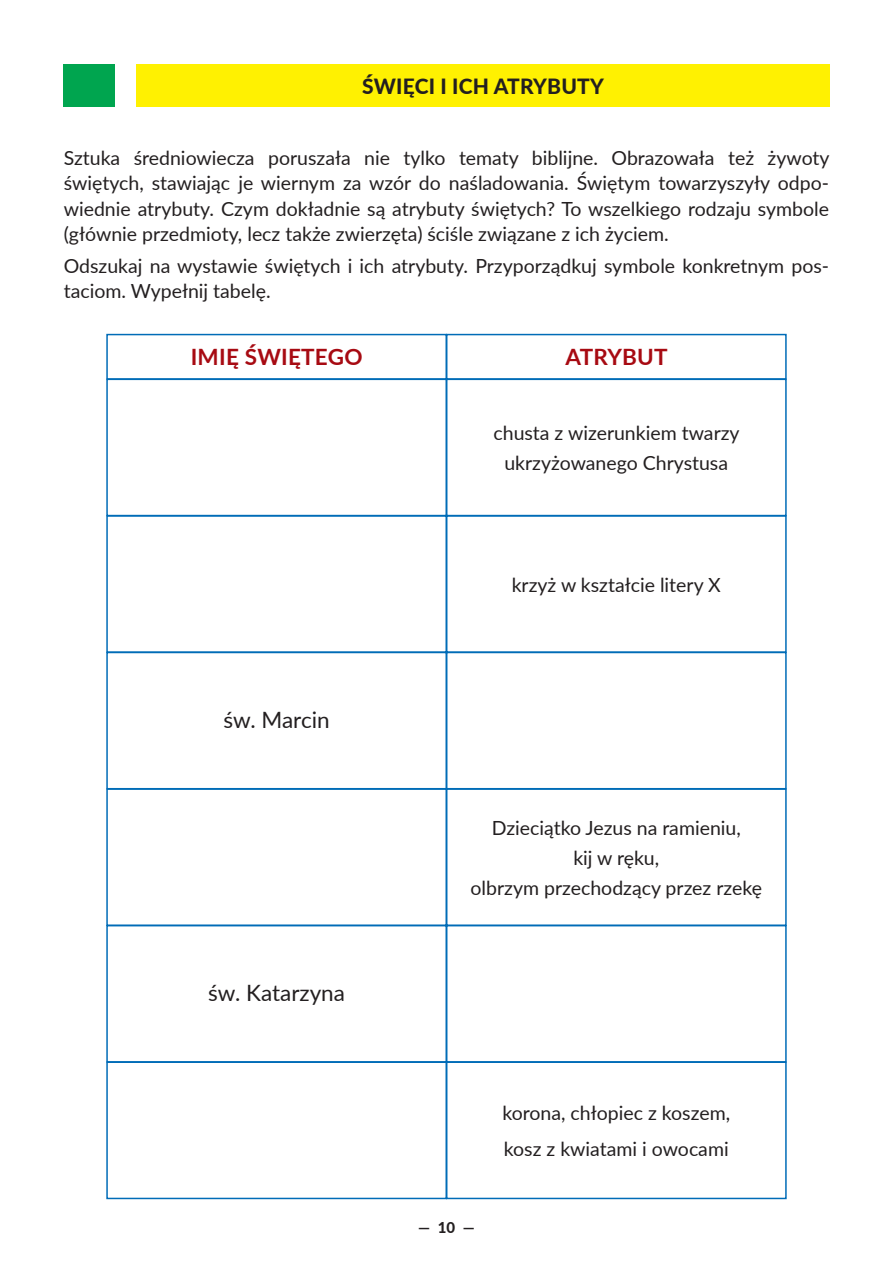
<style>
.page{position:relative;width:893px;height:1263px;background:#fff}
.page>*{position:absolute;margin:0;border:0;box-sizing:border-box;transform-origin:0 0}
.t1{font:22.5px "Lato";color:#231f20}
.t2{font:700 22.5px "Lato";letter-spacing:.01em;color:#a70a12}
.t3{font:800 21px "Lato";letter-spacing:.01em;color:#231f20}
.t4{font:19.5px/25.5px "Lato";color:#231f20}
.t5{font:800 15px "Lato";color:#231f20}
</style>
<div class="page">
<div style="left:136px;top:64px;width:693px;height:42px;background:#fff101"></div>
<div style="left:106px;top:515px;width:341px;height:138px;border:2px solid #006cb7"></div>
<div style="left:106px;top:652px;width:341px;height:137px;border:2px solid #006cb7"></div>
<div style="left:106px;top:788px;width:341px;height:138px;border:2px solid #006cb7"></div>
<div style="left:106px;top:925px;width:341px;height:137px;border:2px solid #006cb7"></div>
<div style="left:106px;top:1061px;width:341px;height:138px;border:2px solid #006cb7"></div>
<div style="left:446px;top:515px;width:341px;height:138px;border:2px solid #006cb7"></div>
<div style="left:446px;top:652px;width:341px;height:137px;border:2px solid #006cb7"></div>
<div style="left:446px;top:788px;width:341px;height:138px;border:2px solid #006cb7"></div>
<div style="left:446px;top:925px;width:341px;height:137px;border:2px solid #006cb7"></div>
<div style="left:446px;top:1061px;width:341px;height:138px;border:2px solid #006cb7"></div>
<div style="left:106px;top:334px;width:341px;height:46px;border:2px solid #006cb7"></div>
<div style="left:446px;top:334px;width:341px;height:46px;border:2px solid #006cb7"></div>
<div style="left:64px;top:64px;width:51px;height:42px;background:#00a54f"></div>
<p class="t3" style="left:362px;top:70px;width:243px">ŚWIĘCI I ICH ATRYBUTY</p>
<p class="t4" style="left:64px;top:144px;width:767px;text-align:justify">Sztuka średniowiecza poruszała nie tylko tematy biblijne. Obrazowała też żywoty świętych, stawiając je wiernym za wzór do naśladowania. Świętym towarzyszyły odpo&shy;wiednie atrybuty. Czym dokładnie są atrybuty świętych? To wszelkiego rodzaju symbole (głównie przedmioty, lecz także zwierzęta) ściśle związane z ich życiem.</p>
<p class="t4" style="left:64px;top:252px;width:767px">Odszukaj na wystawie świętych i ich atrybuty. Przyporządkuj symbole konkretnym pos&shy;taciom. Wypełnij tabelę.</p>
<p class="t2" style="left:191px;top:340px;width:173px">IMIĘ ŚWIĘTEGO</p>
<p class="t2" style="left:566px;top:340px;width:104px">ATRYBUT</p>
<p class="t4" style="left:493px;top:417px;width:248px;line-height:30px;text-align:center">chusta z wizerunkiem twarzy ukrzyżowanego Chrystusa</p>
<p class="t1" style="left:224px;top:704px;width:108px">św. Marcin</p>
<p class="t1" style="left:208px;top:977px;width:138px">św. Katarzyna</p>
<p class="t4" style="left:512px;top:571px;width:211px">krzyż w kształcie litery X</p>
<p class="t4" style="left:471px;top:812px;width:293px;line-height:30px;text-align:center">Dzieciątko Jezus na ramieniu,<br>kij w ręku,<br>olbrzym przechodzący przez rzekę</p>
<p class="t5" style="left:418px;top:1216px;width:58px">— 10 —</p>
<p class="t4" style="left:502px;top:1094px;width:229px;line-height:36.5px">korona, chłopiec z koszem, kosz z kwiatami i owocami</p>
</div>
